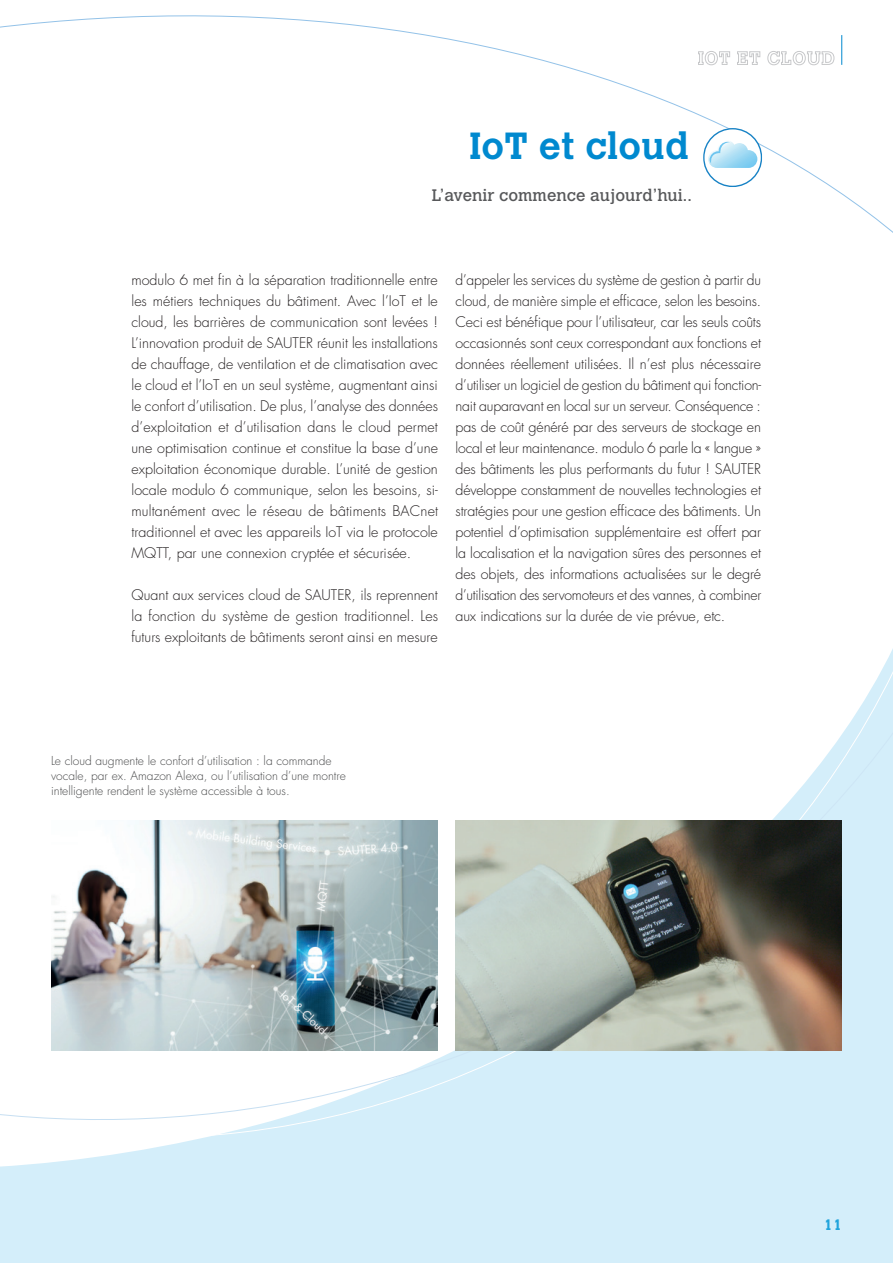
<style>
.page{position:relative;width:893px;height:1263px;background:#fff}
.page>*{position:absolute;margin:0;border:0;box-sizing:border-box;transform-origin:0 0}
.Head_1{font:700 37.5px "Calvert MT Pro";letter-spacing:.01em;color:#0089cf}
.Head_2{font:16.5px "Calvert MT Pro";color:#57585a}
.copy{font:700 15px "Calvert MT Pro";color:#0089cf}
.copy-2{font:300 14.25px/21px "Futura";color:#231f20;text-align:justify}
.BU{font:300 12px/15px "Futura";color:#4b4c4d}
</style>
<div class="page">
<hr style="left:841px;top:35px;width:1px;height:30px;background:#0089cf">
<svg style="left:0;top:649px;width:893px;height:614px"></svg>
<svg style="left:703px;top:128px;width:59px;height:59px"></svg>
<img style="left:51px;top:821px;width:387px;height:229px">
<img style="left:455px;top:821px;width:387px;height:229px">
<img style="left:0;top:122px;width:1px;height:870px">
<svg style="left:698px;top:51px;width:32px;height:14px"></svg>
<svg style="left:737px;top:51px;width:23px;height:14px"></svg>
<svg style="left:767px;top:51px;width:67px;height:14px"></svg>
<p class="Head_1" style="left:469px;top:122px;width:221px">IoT et cloud</p>
<p class="Head_2" style="left:432px;top:186px;width:261px">L’avenir commence aujourd’hui..</p>
<p class="copy-2" style="left:131px;top:269px;width:308px">modulo 6 met fin à la séparation traditionnelle entre les métiers techniques du bâtiment. Avec l’IoT et le cloud, les barrières de communication sont levées !<br>L’innovation produit de SAUTER réunit les installations de chauffage, de ventilation et de climatisation avec le cloud et l’IoT en un seul système, augmentant ainsi le confort d’utilisation. De plus, l’analyse des données d’exploitation et d’utilisation dans le cloud permet une optimisation continue et constitue la base d’une exploitation économique durable. L’unité de gestion locale modulo 6 communique, selon les besoins, si&shy;multanément avec le réseau de bâtiments BACnet traditionnel et avec les appareils IoT via le protocole MQTT, par une connexion cryptée et sécurisée.</p>
<p class="copy-2" style="left:131px;top:584px;width:308px">Quant aux services cloud de SAUTER, ils reprennent la fonction du système de gestion traditionnel. Les futurs exploitants de bâtiments seront ainsi en mesure</p>
<p class="copy-2" style="left:455px;top:269px;width:307px">d’appeler les services du système de gestion à partir du cloud, de manière simple et efficace, selon les besoins.<br>Ceci est bénéfique pour l’utilisateur, car les seuls coûts occasionnés sont ceux correspondant aux fonctions et données réellement utilisées. Il n’est plus nécessaire d’utiliser un logiciel de gestion du bâtiment qui fonction&shy;nait auparavant en local sur un serveur. Conséquence : pas de coût généré par des serveurs de stockage en local et leur maintenance. modulo 6 parle la « langue » des bâtiments les plus performants du futur ! SAUTER développe constamment de nouvelles technologies et stratégies pour une gestion efficace des bâtiments. Un potentiel d’optimisation supplémentaire est offert par la localisation et la navigation sûres des personnes et des objets, des informations actualisées sur le degré d’utilisation des servomoteurs et des vannes, à combiner aux indications sur la durée de vie prévue, etc.</p>
<p class="BU" style="left:51px;top:753px;width:296px">Le cloud augmente le confort d’utilisation : la commande vocale, par ex. Amazon Alexa, ou l’utilisation d’une montre intelligente rendent le système accessible à tous.</p>
<p class="copy" style="left:823px;top:1215px;width:20px">11</p>
</div>
